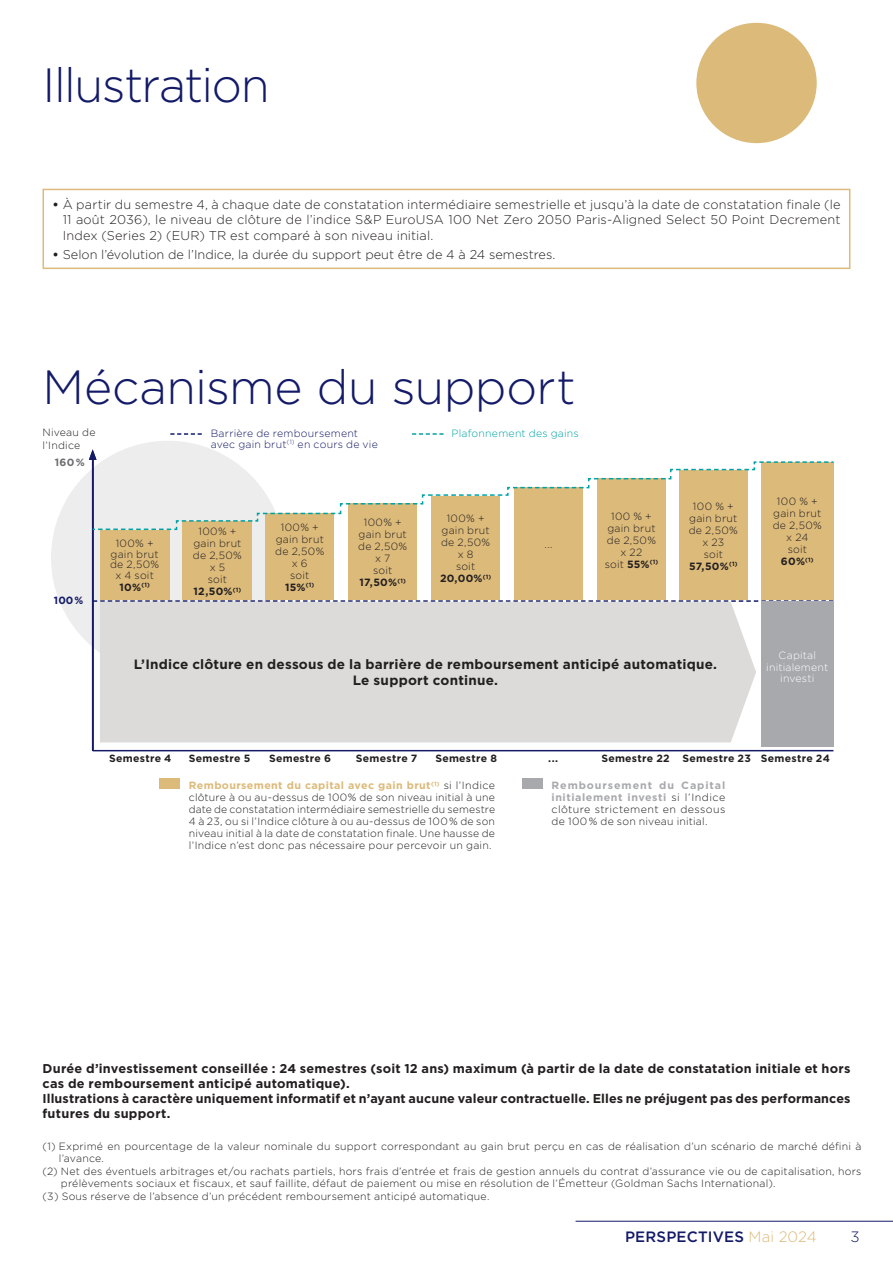
<style>
.page{position:relative;width:893px;height:1263px;background:#fff}
.page>*{position:absolute;margin:0;border:0;box-sizing:border-box;transform-origin:0 0}
.t1{font:300 48px "Gotham";letter-spacing:-.02em;color:#131a67}
.t2{font:500 15px "Gotham";letter-spacing:.015em;color:#131a67}
.t3{font:300 15px "Gotham";color:#131a67}
.t4{font:700 13.5px "Gotham";letter-spacing:.015em;color:#231f20}
.t5{font:300 12.75px/15.3px "Gotham";color:#231f20;text-align:justify}
.t6{font:700 12.75px/15px "Gotham";letter-spacing:.015em;color:#231f20}
.t7{font:300 10.5px/12px "Gotham";letter-spacing:.02em;color:#231f20;text-align:center}
.t8{font:700 10.5px/12px "Gotham";letter-spacing:.025em;color:#231f20;text-align:center}
.t9{font:300 10.5px/11.2px "Gotham";letter-spacing:.02em;color:#131a67}
.t10{font:300 10.5px/11.2px "Gotham";letter-spacing:.02em;color:#fff;text-align:center}
.t11{font:300 10.5px "Gotham";letter-spacing:.02em;color:#00a2a5}
.t12{font:700 10.5px "Gotham";color:#131a67}
.t13{font:700 10.5px "Gotham";color:#6c6d70}
.s1{font-weight:700}
.s2{font-weight:300}
.s3{font-weight:700;color:#dcba7a}
.s4{font-weight:700;color:#a8a9ad}
.s5{font-weight:300;color:#dcba7a}
</style>
<div class="page">
<hr style="left:576px;top:1221px;width:317px;height:1px;background:#131a67">
<div style="left:51px;top:441px;width:234px;height:234px;background:#ecedec;border-radius:50%"></div>
<div style="left:696px;top:23px;width:121px;height:120px;background:#dcba7a;border-radius:50%"></div>
<hr style="left:93px;top:750px;width:740px;height:1px;background:#131a67">
<div style="left:43px;top:189px;width:807px;height:80px;border:2px solid #dcba7a"></div>
<div style="left:159px;top:779px;width:21px;height:10px;background:#dcba7a"></div>
<div style="left:522px;top:779px;width:21px;height:10px;background:#a8a9ad"></div>
<div style="left:761px;top:462px;width:72px;height:138px;background:#dcba7a"></div>
<svg style="left:93px;top:600px;width:740px;height:2px"></svg>
<div style="left:100px;top:602px;width:656px;height:140px;background:#dddbda"></div>
<div style="left:100px;top:530px;width:69px;height:70px;background:#dcba7a"></div>
<div style="left:183px;top:522px;width:69px;height:78px;background:#dcba7a"></div>
<div style="left:266px;top:513px;width:68px;height:87px;background:#dcba7a"></div>
<div style="left:349px;top:504px;width:68px;height:96px;background:#dcba7a"></div>
<div style="left:432px;top:496px;width:68px;height:104px;background:#dcba7a"></div>
<div style="left:514px;top:488px;width:69px;height:112px;background:#dcba7a"></div>
<div style="left:597px;top:479px;width:68px;height:121px;background:#dcba7a"></div>
<div style="left:679px;top:471px;width:68px;height:129px;background:#dcba7a"></div>
<div style="left:761px;top:602px;width:72px;height:145px;background:#a8a9ad"></div>
<svg style="left:170px;top:433px;width:32px;height:2px"></svg>
<svg style="left:412px;top:433px;width:32px;height:2px"></svg>
<hr style="left:92px;top:457px;width:1px;height:294px;background:#131a67">
<svg style="left:89px;top:449px;width:8px;height:11px"></svg>
<svg style="left:91px;top:461px;width:743px;height:70px"></svg>
<p class="t1" style="left:43px;top:55px;width:229px">Illustration</p>
<p class="t5" style="left:63px;top:196px;width:779px;text-indent:-10px"><span class="s1">•</span> À partir du semestre 4, à chaque date de constatation intermédiaire semestrielle et jusqu’à la date de constatation finale (le 11 août 2036), le niveau de clôture de l’indice S&amp;P EuroUSA 100 Net Zero 2050 Paris-Aligned Select 50 Point Decrement Index (Series 2) (EUR) TR est comparé à son niveau initial.</p>
<p class="t5" style="left:53px;top:247px;width:504px"><span class="s1">•</span> Selon l’évolution de l’Indice, la durée du support peut être de 4 à 24 semestres.</p>
<p class="t1" style="left:43px;top:357px;width:535px">Mécanisme du support</p>
<p class="t7" style="left:43px;top:426px;width:54px;line-height:12.6px;text-align:left">Niveau de l’Indice</p>
<p class="t13" style="left:55px;top:456px;width:31px">160%</p>
<p class="t12" style="left:54px;top:594px;width:31px">100%</p>
<p class="t7" style="left:110px;top:538px;width:51px;line-height:10.5px">100% + gain brut de 2,50% x 4 soit</p>
<p class="t8" style="left:120px;top:581px;width:32px">10%<sup>(1)</sup></p>
<p class="t9" style="left:211px;top:427px;width:169px">Barrière de remboursement avec gain brut<sup>(1)</sup> en cours de vie</p>
<p class="t11" style="left:452px;top:426px;width:129px">Plafonnement des gains</p>
<p class="t7" style="left:193px;top:525px;width:51px">100% + gain brut de 2,50% x 5</p>
<p class="t8" style="left:194px;top:573px;width:49px"><span class="s2">soit<br></span>12,50%<sup>(1)</sup></p>
<p class="t7" style="left:275px;top:521px;width:51px">100% + gain brut de 2,50% x 6</p>
<p class="t7" style="left:285px;top:569px;width:31px">soit<br><span class="s1">15%</span><sup>(1)</sup></p>
<p class="t7" style="left:358px;top:516px;width:51px">100% + gain brut de 2,50% x 7</p>
<p class="t8" style="left:360px;top:564px;width:48px"><span class="s2">soit<br></span>17,50%<sup>(1)</sup></p>
<p class="t7" style="left:441px;top:512px;width:51px">100% + gain brut de 2,50% x 8</p>
<p class="t8" style="left:440px;top:560px;width:53px"><span class="s2">soit<br></span>20,00%<sup>(1)</sup></p>
<p class="t7" style="left:545px;top:538px;width:9px">...</p>
<p class="t7" style="left:607px;top:509px;width:51px">100 % + gain brut de 2,50% x 22</p>
<p class="t7" style="left:605px;top:557px;width:55px">soit <span class="s1">55%</span><sup>(1)</sup></p>
<p class="t7" style="left:689px;top:499px;width:51px">100 % + gain brut de 2,50% x 23</p>
<p class="t8" style="left:689px;top:547px;width:50px"><span class="s2">soit<br></span>57,50%<sup>(1)</sup></p>
<p class="t4" style="left:134px;top:656px;width:585px">L’Indice clôture en dessous de la barrière de remboursement anticipé automatique.</p>
<p class="t4" style="left:353px;top:673px;width:147px">Le support continue.</p>
<p class="t7" style="left:773px;top:495px;width:51px">100 % + gain brut de 2,50% x 24</p>
<p class="t7" style="left:781px;top:543px;width:34px">soit<br><span class="s1">60%</span><sup>(1)</sup></p>
<p class="t10" style="left:766px;top:650px;width:64px">Capital initialement investi</p>
<p class="t8" style="left:109px;top:752px;width:64px">Semestre 4</p>
<p class="t8" style="left:189px;top:752px;width:63px">Semestre 5</p>
<p class="t8" style="left:269px;top:752px;width:63px">Semestre 6</p>
<p class="t8" style="left:356px;top:752px;width:63px">Semestre 7</p>
<p class="t8" style="left:435px;top:752px;width:63px">Semestre 8</p>
<p class="t8" style="left:548px;top:752px;width:11px">...</p>
<p class="t8" style="left:601px;top:752px;width:70px">Semestre 22</p>
<p class="t8" style="left:683px;top:752px;width:70px">Semestre 23</p>
<p class="t8" style="left:761px;top:752px;width:70px">Semestre 24</p>
<p class="t7" style="left:189px;top:779px;width:308px;text-align:justify"><span class="s3">Remboursement du capital avec gain brut</span><sup>(1)</sup> si l’Indice clôture à ou au-dessus de 100% de son niveau initial à une date de constatation intermédiaire semestrielle du semestre 4 à 23, ou si l’Indice clôture à ou au-dessus de 100 % de son niveau initial à la date de constatation finale. Une hausse de l’Indice n’est donc pas nécessaire pour percevoir un gain.</p>
<p class="t7" style="left:552px;top:779px;width:175px;text-align:justify"><span class="s4">Remboursement du Capital initialement investi</span> si l’Indice clôture strictement en dessous de 100 % de son niveau initial.</p>
<p class="t6" style="left:43px;top:1061px;width:809px">Durée d’investissement conseillée : 24 semestres (soit 12 ans) maximum (à partir de la date de constatation initiale et hors cas de remboursement anticipé automatique).</p>
<p class="t6" style="left:43px;top:1091px;width:809px">Illustrations à caractère uniquement informatif et n’ayant aucune valeur contractuelle. Elles ne préjugent pas des performances futures du support.</p>
<p class="t7" style="left:59px;top:1139px;width:804px;line-height:12.6px;text-align:left;text-indent:-16px">(1) Exprimé en pourcentage de la valeur nominale du support correspondant au gain brut perçu en cas de réalisation d’un scénario de marché défini à l’avance.</p>
<p class="t7" style="left:61px;top:1164px;width:802px;line-height:12.6px;text-align:left;text-indent:-18px">(2) Net des éventuels arbitrages et/ou rachats partiels, hors frais d’entrée et frais de gestion annuels du contrat d’assurance vie ou de capitalisation, hors prélèvements sociaux et fiscaux, et sauf faillite, défaut de paiement ou mise en résolution de l’Émetteur (Goldman Sachs International).</p>
<p class="t7" style="left:43px;top:1190px;width:448px">(3) Sous réserve de l’absence d’un précédent remboursement anticipé automatique.</p>
<h2 class="t2" style="left:625px;top:1226px;width:193px">PERSPECTIVES <span class="s5">Mai 2024</span></h2>
<h2 class="t3" style="left:850px;top:1227px;width:11px">3</h2>
</div>
